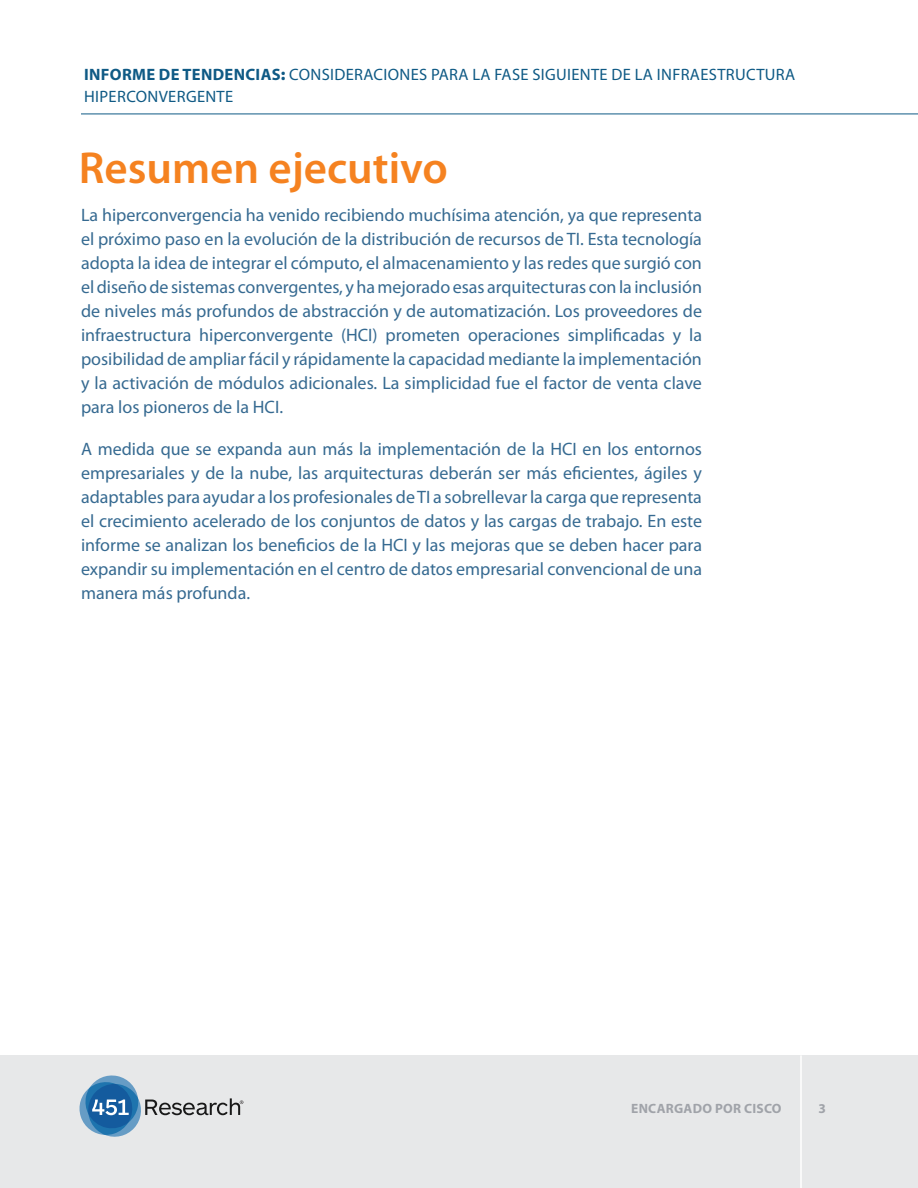
<style>
.page{position:relative;width:918px;height:1188px;background:#fff}
.page>*{position:absolute;margin:0;border:0;box-sizing:border-box;transform-origin:0 0}
.Channel_Hed_90{font:600 45px "Myriad Pro";color:#f58220}
.Myriad_Intro{font:18px/24px "Myriad Pro";color:#366a91;text-align:justify}
.t1{font:16.5px/22.5px "Myriad Pro";letter-spacing:.02em;color:#0f5a85}
.t2{font:700 13.5px "Myriad Pro";letter-spacing:.02em;color:#a0a3a9}
.s1{font-weight:700}
.s2{font-weight:900}
</style>
<div class="page">
<div style="left:0;top:1055px;width:918px;height:133px;background:#e7e8e9"></div>
<hr style="left:81px;top:114px;width:837px;height:1px;background:#0f5a85">
<svg style="left:80px;top:1076px;width:163px;height:61px"></svg>
<hr style="left:800px;top:1055px;width:2px;height:133px;background:#fff">
<p class="t1" style="left:84px;top:63px;width:713px"><span class="s1">INFORME DE TENDENCIAS</span><span class="s2">:</span> CONSIDERACIONES PARA LA FASE SIGUIENTE DE LA INFRAESTRUCTURA<br>HIPERCONVERGENTE</p>
<p class="Channel_Hed_90" style="left:79px;top:140px;width:371px">Resumen ejecutivo</p>
<p class="Myriad_Intro" style="left:81px;top:203px;width:623px">La hiperconvergencia ha venido recibiendo muchísima atención, ya que representa el próximo paso en la evolución de la distribución de recursos de TI. Esta tecnología adopta la idea de integrar el cómputo, el almacenamiento y las redes que surgió con el diseño de sistemas convergentes, y ha mejorado esas arquitecturas con la inclusión de niveles más profundos de abstracción y de automatización. Los proveedores de infraestructura hiperconvergente (HCI) prometen operaciones simplificadas y la posibilidad de ampliar fácil y rápidamente la capacidad mediante la implementación y la activación de módulos adicionales. La simplicidad fue el factor de venta clave para los pioneros de la HCI.</p>
<p class="Myriad_Intro" style="left:81px;top:437px;width:623px">A medida que se expanda aun más la implementación de la HCI en los entornos empresariales y de la nube, las arquitecturas deberán ser más eficientes, ágiles y adaptables para ayudar a los profesionales de TI a sobrellevar la carga que representa el crecimiento acelerado de los conjuntos de datos y las cargas de trabajo. En este informe se analizan los beneficios de la HCI y las mejoras que se deben hacer para expandir su implementación en el centro de datos empresarial convencional de una manera más profunda.</p>
<p class="t2" style="left:631px;top:1099px;width:152px">ENCARGADO POR CISCO</p>
<p class="t2" style="left:818px;top:1099px;width:9px">3</p>
</div>
